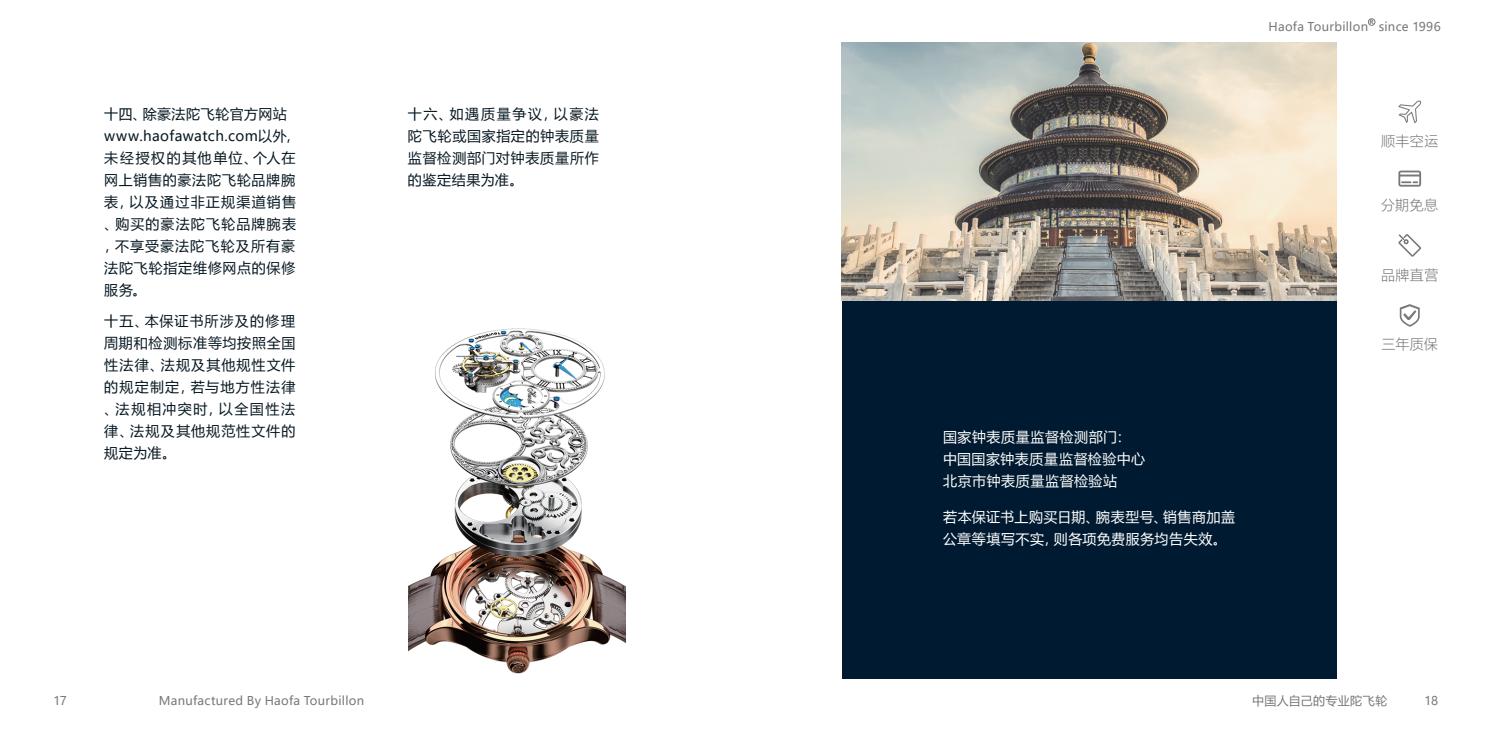
<style>
.page{position:relative;width:1492px;height:755px;background:#fff}
.page>*{position:absolute;margin:0;border:0;box-sizing:border-box;transform-origin:0 0}
.t1{font:14px/22px "Microsoft Ya Hei UI";letter-spacing:.065em;color:#071822;text-align:justify}
.t2{font:14px/22px "Microsoft Ya Hei UI";letter-spacing:.035em;color:#fff}
.t3{font:14px "Microsoft Ya Hei UI Light";letter-spacing:.025em;color:#797879}
.t4{font:12px "Microsoft Ya Hei UI";letter-spacing:.025em;color:#797879}
.t5{font:700 6px "Microsoft Ya Hei UI";color:#797879}
</style>
<div class="page">
<img style="left:410px;top:328px;width:215px;height:346px">
<svg style="left:1399px;top:100px;width:21px;height:23px"></svg>
<svg style="left:1399px;top:170px;width:21px;height:16px"></svg>
<svg style="left:1399px;top:234px;width:21px;height:23px"></svg>
<svg style="left:1399px;top:304px;width:20px;height:22px"></svg>
<div style="left:841px;top:300px;width:495px;height:377px;background:#001b31"></div>
<img style="left:841px;top:43px;width:495px;height:257px">
<div style="left:1367px;top:19px;width:7px;height:6px;border:1px solid #797879;border-radius:50%"></div>
<p class="t1" style="left:104px;top:103px;width:197px;text-align:left">十四、除豪法陀飞轮官方网站www.haofawatch.com以外，未经授权的其他单位、个人在网上销售的豪法陀飞轮品牌腕表，以及通过非正规渠道销售、购买的豪法陀飞轮品牌腕表，不享受豪法陀飞轮及所有豪法陀飞轮指定维修网点的保修服务。</p>
<p class="t1" style="left:104px;top:309px;width:193px">十五、本保证书所涉及的修理周期和检测标准等均按照全国性法律、法规及其他规性文件的规定制定，若与地方性法律、法规相冲突时，以全国性法律、法规及其他规范性文件的规定为准。</p>
<p class="t1" style="left:408px;top:102px;width:192px">十六、如遇质量争议，以豪法陀飞轮或国家指定的钟表质量监督检测部门对钟表质量所作的鉴定结果为准。</p>
<p class="t5" style="left:1369px;top:18px;width:6px">R</p>
<p class="t4" style="left:1268px;top:19px;width:174px">Haofa Tourbillon since 1996</p>
<p class="t2" style="left:942px;top:425px;width:203px">国家钟表质量监督检测部门：中国国家钟表质量监督检验中心北京市钟表质量监督检验站</p>
<p class="t2" style="left:942px;top:505px;width:293px">若本保证书上购买日期、腕表型号、销售商加盖公章等填写不实，则各项免费服务均告失效。</p>
<p class="t3" style="left:1380px;top:132px;width:59px">顺丰空运</p>
<p class="t3" style="left:1380px;top:195px;width:59px">分期免息</p>
<p class="t3" style="left:1380px;top:265px;width:59px">品牌直营</p>
<p class="t3" style="left:1381px;top:335px;width:58px">三年质保</p>
<p class="t4" style="left:159px;top:692px;width:207px">Manufactured By Haofa Tourbillon</p>
<p class="t4" style="left:1251px;top:692px;width:137px">中国人自己的专业陀飞轮</p>
<p class="t4" style="left:53px;top:692px;width:15px">17</p>
<p class="t4" style="left:1424px;top:692px;width:15px">18</p>
</div>
